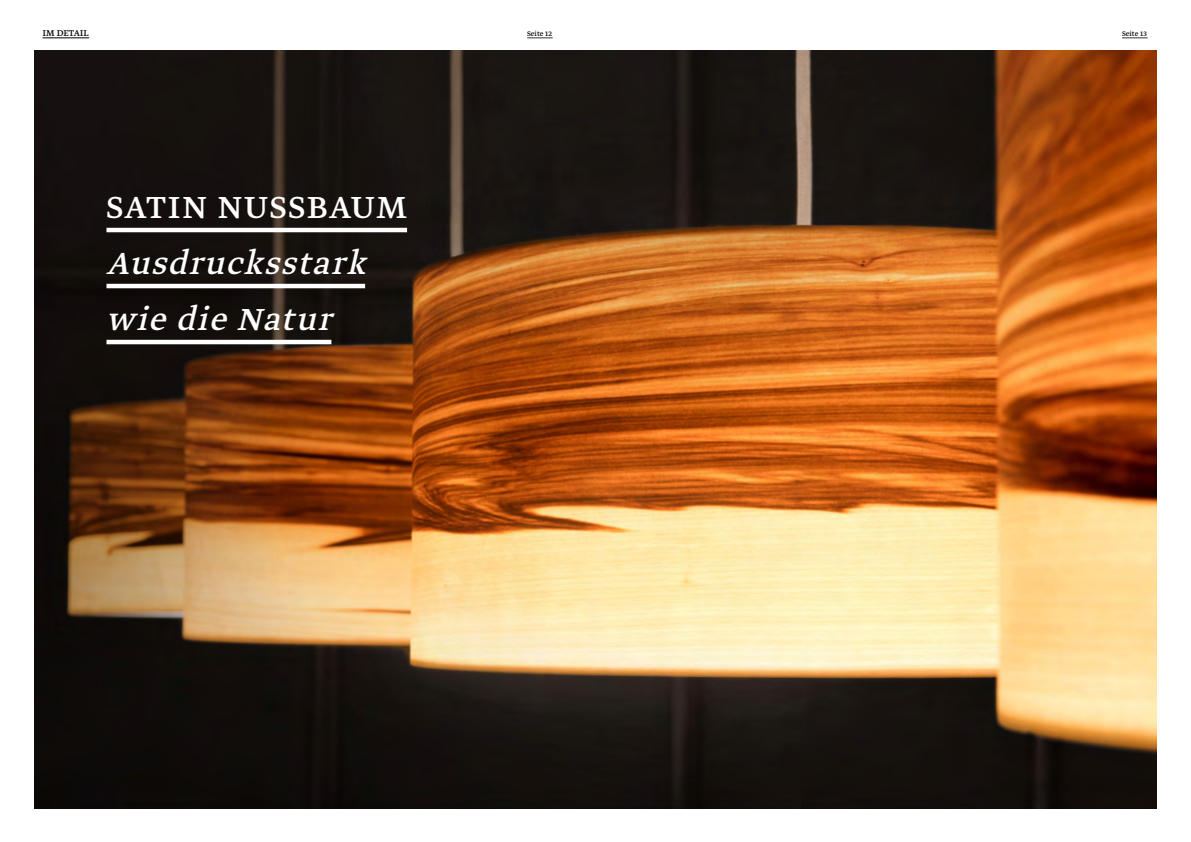
<style>
.page{position:relative;width:1191px;height:842px;background:#fff}
.page>*{position:absolute;margin:0;border:0;box-sizing:border-box;transform-origin:0 0}
.t1{font:italic 36px/56px "Greta Text Pro";color:#fff}
.t2{font:36px "Greta Text Pro";letter-spacing:.045em;color:#fff}
.t3{font:10px "Greta Text Pro";color:#000}
.t4{font:8px "Greta Text Pro";color:#000}
</style>
<div class="page">
<img style="left:34px;top:50px;width:1123px;height:758px">
<hr style="left:106px;top:228px;width:301px;height:4px;background:#fff">
<hr style="left:106px;top:284px;width:259px;height:4px;background:#fff">
<hr style="left:106px;top:340px;width:225px;height:4px;background:#fff">
<hr style="left:43px;top:37px;width:46px;height:1px;background:#000">
<svg style="left:527px;top:37px;width:26px;height:1px"></svg>
<svg style="left:1122px;top:37px;width:25px;height:1px"></svg>
<p class="t3" style="left:43px;top:27px;width:48px">IM DETAIL</p>
<p class="t4" style="left:527px;top:29px;width:26px">Seite 12</p>
<p class="t4" style="left:1122px;top:29px;width:26px">Seite 13</p>
<p class="t2" style="left:106px;top:185px;width:302px">SATIN NUSSBAUM</p>
<p class="t1" style="left:106px;top:236px;width:271px">Ausdrucksstark wie die Natur</p>
</div>
